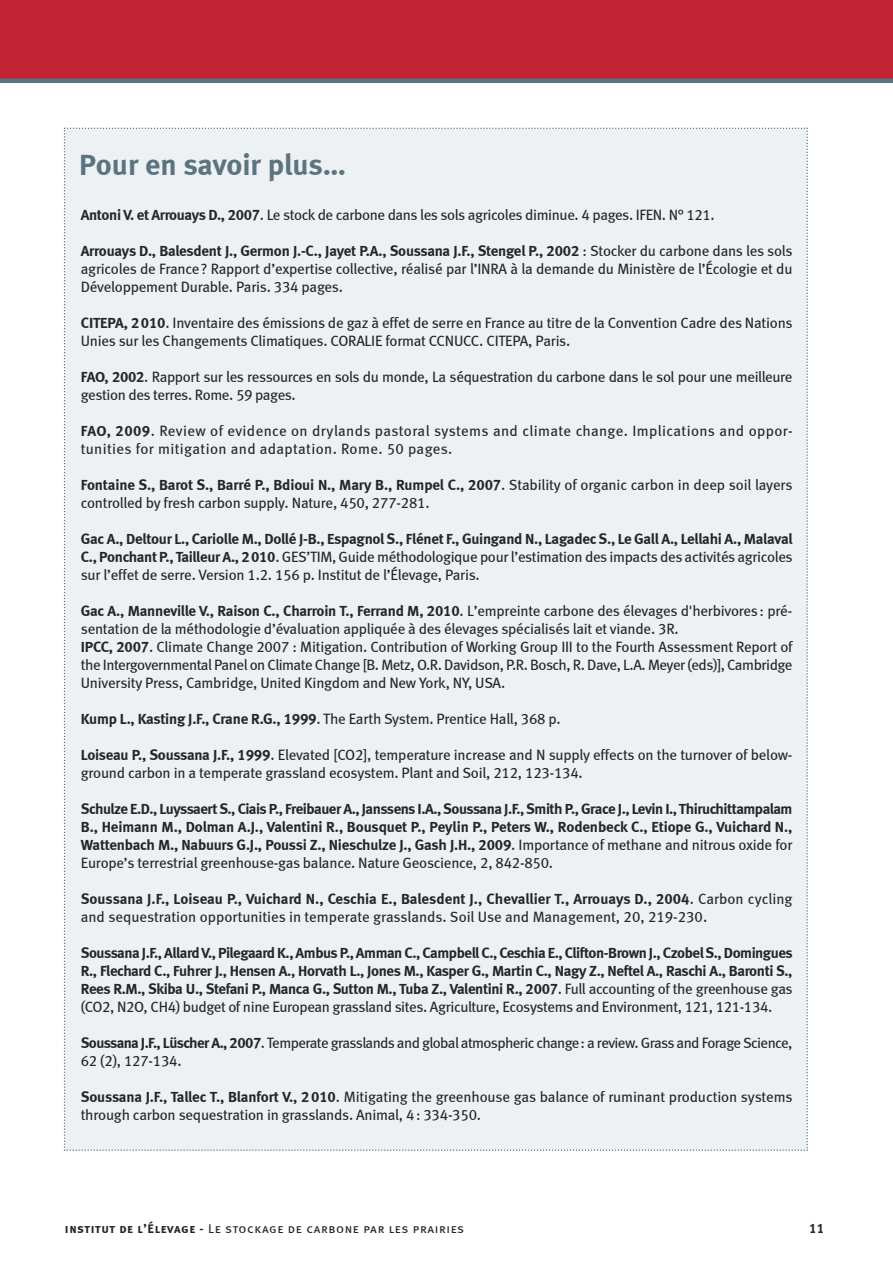
<style>
.page{position:relative;width:893px;height:1263px;background:#fff}
.page>*{position:absolute;margin:0;border:0;box-sizing:border-box;transform-origin:0 0}
.t1{font:30px "Meta Bold LF";color:#5a7581}
.t2{font:15px/18px "Meta Book LF";letter-spacing:-.015em;color:#272627}
.t3{font:15px/18px "Meta Bold LF";letter-spacing:-.015em;color:#272627;text-align:justify}
.t4{font:15px/18px "Meta Book LF";letter-spacing:.025em;color:#272627}
.t5{font:15px/18px "Meta Book LF";letter-spacing:-.04em;color:#272627}
.t6{font:13.5px "Meta Bold LF";color:#272627}
.t7{font:12.75px "Meta Book LF Caps";letter-spacing:.05em;color:#272627}
.s1{font-family:"Meta Bold LF"}
.s2{font-family:"Meta Book LF"}
.s3{font-family:"Meta Bold LF Caps"}
</style>
<div class="page">
<div style="left:0;top:0;width:893px;height:81px;background:#c22436"></div>
<hr style="left:0;top:79px;width:893px;height:4px;background:#5a7581">
<div style="left:64px;top:128px;width:744px;height:1023px;background:#eef1f3"></div>
<h1 class="t1" style="left:79px;top:147px;width:268px">pour en savoir plus…</h1>
<p class="t2" style="left:81px;top:205px;width:635px"><span class="s1">Antoni V. et Arrouays d., 2007</span>. Le stock de carbone dans les sols agricoles diminue. 4 pages. IFEN. N° 121.</p>
<p class="t3" style="left:81px;top:241px;width:713px">Arrouays d., balesdent J., germon J.-c., Jayet p.A., soussana J.f., stengel p., 2002 <span class="s2">: Stocker du carbone dans les sols</span></p>
<p class="t2" style="left:81px;top:259px;width:713px">agricoles de France? Rapport d’expertise collective, réalisé par l’INRA à la demande du Ministère de l’Écologie et du<br>Développement Durable. Paris. 334 pages.</p>
<p class="t2" style="left:81px;top:313px;width:713px"><span class="s1">citepA, 2010</span>. Inventaire des émissions de gaz à effet de serre en France au titre de la Convention Cadre des Nations<br>Unies sur les Changements Climatiques. CORALIE format CCNUCC. CITEPA, Paris.</p>
<p class="t2" style="left:81px;top:367px;width:713px"><span class="s1">fAo, 2002</span>. Rapport sur les ressources en sols du monde, La séquestration du carbone dans le sol pour une meilleure gestion des terres. Rome. 59 pages.</p>
<p class="t4" style="left:81px;top:421px;width:713px"><span class="s1">fAo, 2009</span>. Review of evidence on drylands pastoral systems and climate change. Implications and oppor&shy;tunities for mitigation and adaptation. Rome. 50 pages.</p>
<p class="t3" style="left:81px;top:475px;width:713px">fontaine s., barot s., barré p., bdioui n., Mary b., rumpel c., 2007<span class="s2">. Stability of organic carbon in deep soil layers</span></p>
<p class="t2" style="left:81px;top:493px;width:350px">controlled by fresh carbon supply. Nature, 450, 277-281.</p>
<p class="t3" style="left:81px;top:529px;width:713px">gac A., deltour L., cariolle M., dollé J-b., espagnols., flénet f., guingand n., Lagadecs., Le gall A., Lellahi A., Malaval</p>
<p class="t2" style="left:81px;top:547px;width:713px"><span class="s1">c., ponchant p., tailleur A., 2010</span>. GES’TIM, Guide méthodologique pour l’estimation des impacts des activités agricoles sur l’effet de serre. Version 1.2. 156 p. Institut de l’Élevage, Paris.</p>
<p class="t3" style="left:81px;top:601px;width:713px">gac A., Manneville V., raison c., charroin t., ferrand M, 2010<span class="s2">. L’empreinte carbone des élevages d'herbivores: pré-</span></p>
<p class="t2" style="left:81px;top:619px;width:713px">sentation de la méthodologie d’évaluation appliquée à des élevages spécialisés lait et viande. 3R.<br><span class="s1">ipcc, 2007</span>. Climate Change 2007 : Mitigation. Contribution of Working Group III to the Fourth Assessment Report of the Intergovernmental Panel on Climate Change [B. Metz, O.R. Davidson, P.R. Bosch, R. Dave, L.A. Meyer (eds)], Cambridge University Press, Cambridge, United Kingdom and New York, NY, USA.</p>
<p class="t2" style="left:81px;top:709px;width:481px"><span class="s1">kump L., kasting J.f., crane r.g., 1999</span>. The Earth System. Prentice Hall, 368 p.</p>
<p class="t2" style="left:81px;top:745px;width:713px"><span class="s1">Loiseau p., soussana J.f., 1999</span>. Elevated [CO2], temperature increase and N supply effects on the turnover of below&shy;ground carbon in a temperate grassland ecosystem. Plant and Soil, 212, 123-134.</p>
<p class="t3" style="left:81px;top:799px;width:713px">schulze e.d., Luyssaerts., ciais p., freibauer A., Janssens i.A., soussana J.f., smith p., grace J., Levin i., thiruchittampalam b., Heimann M., dolman A.J., Valentini r., bousquet p., peylin p., peters W., rodenbeck c., etiope g., Vuichard n., Wattenbach M., nabuurs g.J., poussi Z., nieschulze J., gash J.H., 2009<span class="s2">. Importance of methane and nitrous oxide for</span></p>
<p class="t2" style="left:81px;top:853px;width:474px">Europe’s terrestrial greenhouse-gas balance. Nature Geoscience, 2, 842-850.</p>
<p class="t3" style="left:81px;top:889px;width:713px">soussana J.f., Loiseau p., Vuichard n., ceschia e., balesdent J., chevallier t., Arrouays d., 2004<span class="s2">. Carbon cycling</span></p>
<p class="t2" style="left:81px;top:907px;width:628px">and sequestration opportunities in temperate grasslands. Soil Use and Management, 20, 219-230.</p>
<p class="t3" style="left:81px;top:943px;width:713px">soussana J.f., AllardV., pilegaard k., Ambus p., Amman c., campbell c., ceschia e., clifton-brown J., czobels., domingues r., flechard c., fuhrer J., Hensen A., Horvath L., Jones M., kasper g., Martin c., nagy Z., neftel A., raschi A., baronti s., rees r.M., skiba u., stefani p., Manca g., sutton M., tuba Z., Valentini r., 2007<span class="s2">. Full accounting of the greenhouse gas</span></p>
<p class="t2" style="left:81px;top:997px;width:693px">(CO2, N2O, CH4) budget of nine European grassland sites. Agriculture, Ecosystems and Environment, 121, 121-134.</p>
<p class="t5" style="left:81px;top:1033px;width:713px"><span class="s1">soussana J.f., Lüscher A., 2007</span>. Temperate grasslands and global atmospheric change: a review. Grass and Forage Science,<br>62 (2), 127-134.</p>
<p class="t2" style="left:81px;top:1087px;width:713px"><span class="s1">soussana J.f., tallec t., blanfort V., 2010</span>. Mitigating the greenhouse gas balance of ruminant production systems through carbon sequestration in grasslands. Animal, 4: 334-350.</p>
<p class="t7" style="left:65px;top:1221px;width:401px"><span class="s3">institut de l’Élevage -</span> Le stockage de carbone par les prairies</p>
<p class="t6" style="left:809px;top:1220px;width:17px">11</p>
</div>
